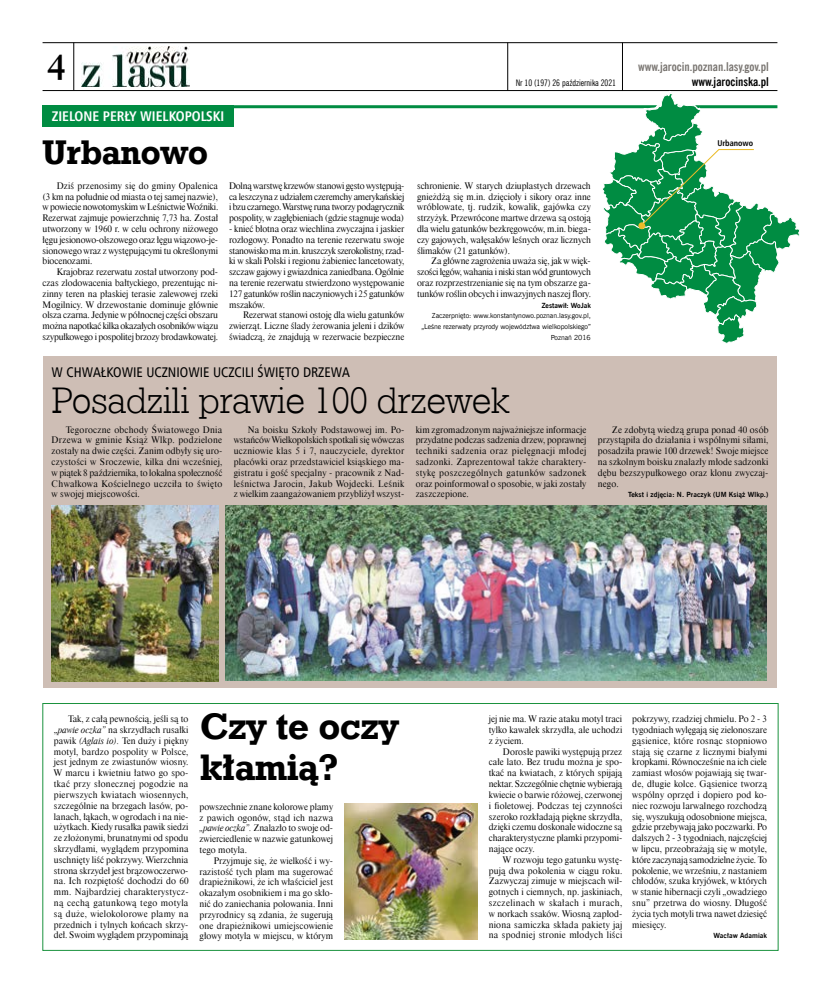
<style>
.page{position:relative;width:820px;height:993px;background:#fff}
.page>*{position:absolute;margin:0;border:0;box-sizing:border-box;transform-origin:0 0}
.t1{font:37px "Geo Slab 712 Lt EU";color:#000}
.t2{font:37px/40.4px "Geo Slab 712 Bd EU";color:#000}
.t3{font:700 36px "Class Garmnd EU";color:#000}
.t4{font:34.3px "Geo Slab 712 Bd EU";color:#000}
.t5{font:14px "Humnst 777 Cn EU";color:#000}
.t6{font:700 14px "Humnst 777 Cn EU";color:#fff}
.t7{font:700 12px "News Goth Cn EU";color:#797571}
.t8{font:700 12px "News Goth Cn EU";color:#000}
.t9{font:9px/10.8px "Dutch 801 Hd EU";color:#000;text-align:justify}
.t10{font:9px "News Goth Cn EU";color:#000}
.t11{font:700 8.4px "Humnst 777 Cn EU";color:#000}
.t12{font:7px/10.8px "News Goth EU";letter-spacing:-.005em;color:#000;text-align:right}
.t13{font:700 7px "News Goth EU";letter-spacing:.01em;color:#000}
.s1{font-style:italic}
</style>
<div class="page">
<hr style="left:43px;top:42px;width:734px;height:1px;background:#000">
<hr style="left:43px;top:90px;width:734px;height:1px;background:#000">
<hr style="left:622px;top:43px;width:1px;height:48px;background:#000">
<hr style="left:507px;top:43px;width:1px;height:47px;background:#000">
<hr style="left:74px;top:43px;width:1px;height:47px;background:#000">
<img style="left:81px;top:47px;width:109px;height:39px">
<hr style="left:43px;top:105px;width:734px;height:3px;background:#008c42">
<div style="left:43px;top:106px;width:191px;height:21px;background:#008c42"></div>
<svg style="left:598px;top:90px;width:202px;height:254px"></svg>
<div style="left:43px;top:356px;width:733px;height:332px;background:#cebeb5"></div>
<img style="left:226px;top:505px;width:540px;height:175px">
<img style="left:344px;top:803px;width:133px;height:136px">
<div style="left:43px;top:703px;width:735px;height:247px;border:1px solid #1b923e"></div>
<img style="left:52px;top:505px;width:167px;height:176px">
<h2 class="t3" style="left:47px;top:45px;width:22px">4</h2>
<h3 class="t7" style="left:638px;top:59px;width:132px">www.jarocin.poznan.lasy.gov.pl</h3>
<p class="t10" style="left:515px;top:77px;width:102px">Nr 10 (197) 26 października 2021</p>
<h3 class="t8" style="left:691px;top:74px;width:79px">www.jarocinska.pl</h3>
<h3 class="t6" style="left:52px;top:107px;width:174px">ZIELONE PERŁY WIELKOPOLSKI</h3>
<h3 class="t4" style="left:43px;top:131px;width:167px">Urbanowo</h3>
<p class="t9" style="left:43px;top:180px;width:177px;text-indent:14px">Dziś przenosimy się do gminy Opalenica (3 km na południe od miasta o tej samej nazwie), w powiecie nowotomyskim w Leśnictwie Woźniki.<br>Rezerwat zajmuje powierzchnię 7,73 ha. Został utworzony w 1960 r. w celu ochrony niżowego łęgu jesionowo-olszowego oraz łęgu wiązowo-je&shy;sionowego wraz z występującymi tu określonymi biocenozami.</p>
<p class="t9" style="left:43px;top:267px;width:177px;text-indent:14px">Krajobraz rezerwatu został utworzony pod&shy;czas zlodowacenia bałtyckiego, prezentując ni&shy;zinny teren na płaskiej terasie zalewowej rzeki Mogilnicy. W drzewostanie dominuje głównie olsza czarna. Jedynie w północnej części obszaru można napotkać kilka okazałych osobników wiązu szypułkowego i pospolitej brzozy brodawkowatej.</p>
<p class="t11" style="left:717px;top:138px;width:37px">Urbanowo</p>
<p class="t9" style="left:229px;top:180px;width:177px">Dolną warstwę krzewów stanowi gęsto występują&shy;ca leszczyna z udziałem czeremchy amerykańskiej i bzu czarnego. Warstwę runa tworzy podagrycznik pospolity, w zagłębieniach (gdzie stagnuje woda)</p>
<p class="t9" style="left:229px;top:223px;width:177px">- knieć błotna oraz wiechlina zwyczajna i jaskier rozłogowy. Ponadto na terenie rezerwatu swoje stanowisko ma m.in. kruszczyk szerokolistny, rzad&shy;ki w skali Polski i regionu żabieniec lancetowaty, szczaw gajowy i gwiazdnica zaniedbana. Ogólnie na terenie rezerwatu stwierdzono występowanie 127 gatunków roślin naczyniowych i 25 gatunków mszaków.</p>
<p class="t9" style="left:229px;top:310px;width:177px;text-indent:14px">Rezerwat stanowi ostoję dla wielu gatunków zwierząt. Liczne ślady żerowania jeleni i dzików świadczą, że znajdują w rezerwacie bezpieczne</p>
<p class="t9" style="left:417px;top:180px;width:175px">schronienie. W starych dziuplastych drzewach gnieżdżą się m.in. dzięcioły i sikory oraz inne wróblowate, tj. rudzik, kowalik, gajówka czy strzyżyk. Przewrócone martwe drzewa są ostoją dla wielu gatunków bezkręgowców, m.in. biega&shy;czy gajowych, wałęsaków leśnych oraz licznych ślimaków (21 gatunków).</p>
<p class="t9" style="left:417px;top:256px;width:175px;text-indent:14px">Za główne zagrożenia uważa się, jak w więk&shy;szości łęgów, wahania i niski stan wód gruntowych oraz rozprzestrzenianie się na tym obszarze ga&shy;tunków roślin obcych i inwazyjnych naszej flory.</p>
<p class="t13" style="left:541px;top:300px;width:50px">Zestawił: WoJak</p>
<p class="t12" style="left:421px;top:310px;width:171px">Zaczerpnięto: www.konstantynowo.poznan.lasy.gov.pl, „Leśne rezerwaty przyrody województwa wielkopolskiego”<br>Poznań 2016</p>
<h3 class="t5" style="left:52px;top:363px;width:299px">W CHWAŁKOWIE UCZNIOWIE UCZCILI ŚWIĘTO DRZEWA</h3>
<h1 class="t1" style="left:52px;top:377px;width:459px">Posadzili prawie 100 drzewek</h1>
<p class="t9" style="left:52px;top:424px;width:172px;text-indent:14px">Tegoroczne obchody Światowego Dnia Drzewa w gminie Książ Wlkp. podzielone zostały na dwie części. Zanim odbyły się uro&shy;czystości w Sroczewie, kilka dni wcześniej, w piątek 8 października, to lokalna społeczność Chwałkowa Kościelnego uczciła to święto w swojej miejscowości.</p>
<p class="t9" style="left:233px;top:424px;width:172px;text-indent:14px">Na boisku Szkoły Podstawowej im. Po&shy;wstańców Wielkopolskich spotkali się wówczas uczniowie klas 5 i 7, nauczyciele, dyrektor placówki oraz przedstawiciel ksiąskiego ma&shy;gistratu i gość specjalny - pracownik z Nad&shy;leśnictwa Jarocin, Jakub Wojdecki. Leśnik z wielkim zaangażowaniem przybliżył wszyst-</p>
<p class="t9" style="left:415px;top:424px;width:172px">kim zgromadzonym najważniejsze informacje przydatne podczas sadzenia drzew, poprawnej techniki sadzenia oraz pielęgnacji młodej sadzonki. Zaprezentował także charaktery&shy;stykę poszczególnych gatunków sadzonek oraz poinformował o sposobie, w jaki zostały zaszczepione.</p>
<p class="t9" style="left:597px;top:424px;width:172px;text-indent:14px">Ze zdobytą wiedzą grupa ponad 40 osób przystąpiła do działania i wspólnymi siłami, posadziła prawie 100 drzewek! Swoje miejsce na szkolnym boisku znalazły młode sadzonki dębu bezszypułkowego oraz klonu zwyczaj&shy;nego.</p>
<p class="t13" style="left:628px;top:490px;width:142px">Tekst i zdjęcia: N. Praczyk (UM Książ Wlkp.)</p>
<p class="t9" style="left:54px;top:713px;width:136px;text-indent:14px">Tak, z całą pewnością, jeśli są to „<span class="s1">pawie oczka”</span> na skrzydłach rusałki pawik <span class="s1">(Aglais io).</span> Ten duży i piękny motyl, bardzo pospolity w Polsce, jest jednym ze zwiastunów wiosny.<br>W marcu i kwietniu łatwo go spo&shy;tkać przy słonecznej pogodzie na pierwszych kwiatach wiosennych, szczególnie na brzegach lasów, po&shy;lanach, łąkach, w ogrodach i na nie&shy;użytkach. Kiedy rusałka pawik siedzi ze złożonymi, brunatnymi od spodu skrzydłami, wyglądem przypomina uschnięty liść pokrzywy. Wierzchnia strona skrzydeł jest brązowoczerwo&shy;na. Ich rozpiętość dochodzi do 60 mm. Najbardziej charakterystycz&shy;ną cechą gatunkową tego motyla są duże, wielokolorowe plamy na przednich i tylnych końcach skrzy&shy;deł. Swoim wyglądem przypominają</p>
<h1 class="t2" style="left:200px;top:706px;width:200px">Czy te oczy kłamią?</h1>
<p class="t9" style="left:199px;top:801px;width:135px">powszechnie znane kolorowe plamy z pawich ogonów, stąd ich nazwa <span class="s1">„pawie oczka”.</span> Znalazło to swoje od&shy;zwierciedlenie w nazwie gatunkowej tego motyla.</p>
<p class="t9" style="left:199px;top:855px;width:135px;text-indent:14px">Przyjmuje się, że wielkość i wy&shy;razistość tych plam ma sugerować drapieżnikowi, że ich właściciel jest okazałym osobnikiem i ma go skło&shy;nić do zaniechania polowania. Inni przyrodnicy są zdania, że sugerują one drapieżnikowi umiejscowienie głowy motyla w miejscu, w którym</p>
<p class="t9" style="left:488px;top:713px;width:135px">jej nie ma. W razie ataku motyl traci tylko kawałek skrzydła, ale uchodzi z życiem.</p>
<p class="t9" style="left:488px;top:746px;width:135px;text-indent:14px">Dorosłe pawiki występują przez całe lato. Bez trudu można je spo&shy;tkać na kwiatach, z których spijają nektar. Szczególnie chętnie wybierają kwiecie o barwie różowej, czerwonej i fioletowej. Podczas tej czynności szeroko rozkładają piękne skrzydła, dzięki czemu doskonale widoczne są charakterystyczne plamki przypomi&shy;nające oczy.</p>
<p class="t9" style="left:488px;top:854px;width:135px;text-indent:14px">W rozwoju tego gatunku wystę&shy;pują dwa pokolenia w ciągu roku.<br>Zazwyczaj zimuje w miejscach wil&shy;gotnych i ciemnych, np. jaskiniach, szczelinach w skałach i murach, w norkach ssaków. Wiosną zapłod&shy;niona samiczka składa pakiety jaj na spodniej stronie młodych liści</p>
<p class="t9" style="left:632px;top:713px;width:136px">pokrzywy, rzadziej chmielu. Po 2 - 3 tygodniach wylęgają się zielonoszare gąsienice, które rosnąc stopniowo stają się czarne z licznymi białymi kropkami. Równocześnie na ich ciele zamiast włosów pojawiają się twar&shy;de, długie kolce. Gąsienice tworzą wspólny oprzęd i dopiero pod ko&shy;niec rozwoju larwalnego rozchodzą się, wyszukują odosobnione miejsca, gdzie przebywają jako poczwarki. Po dalszych 2 - 3 tygodniach, najczęściej w lipcu, przeobrażają się w motyle, które zaczynają samodzielne życie. To pokolenie, we wrześniu, z nastaniem chłodów, szuka kryjówek, w których w stanie hibernacji czyli „owadziego snu” przetrwa do wiosny. Długość życia tych motyli trwa nawet dziesięć miesięcy.</p>
<p class="t13" style="left:713px;top:931px;width:55px">Wacław Adamiak</p>
</div>
